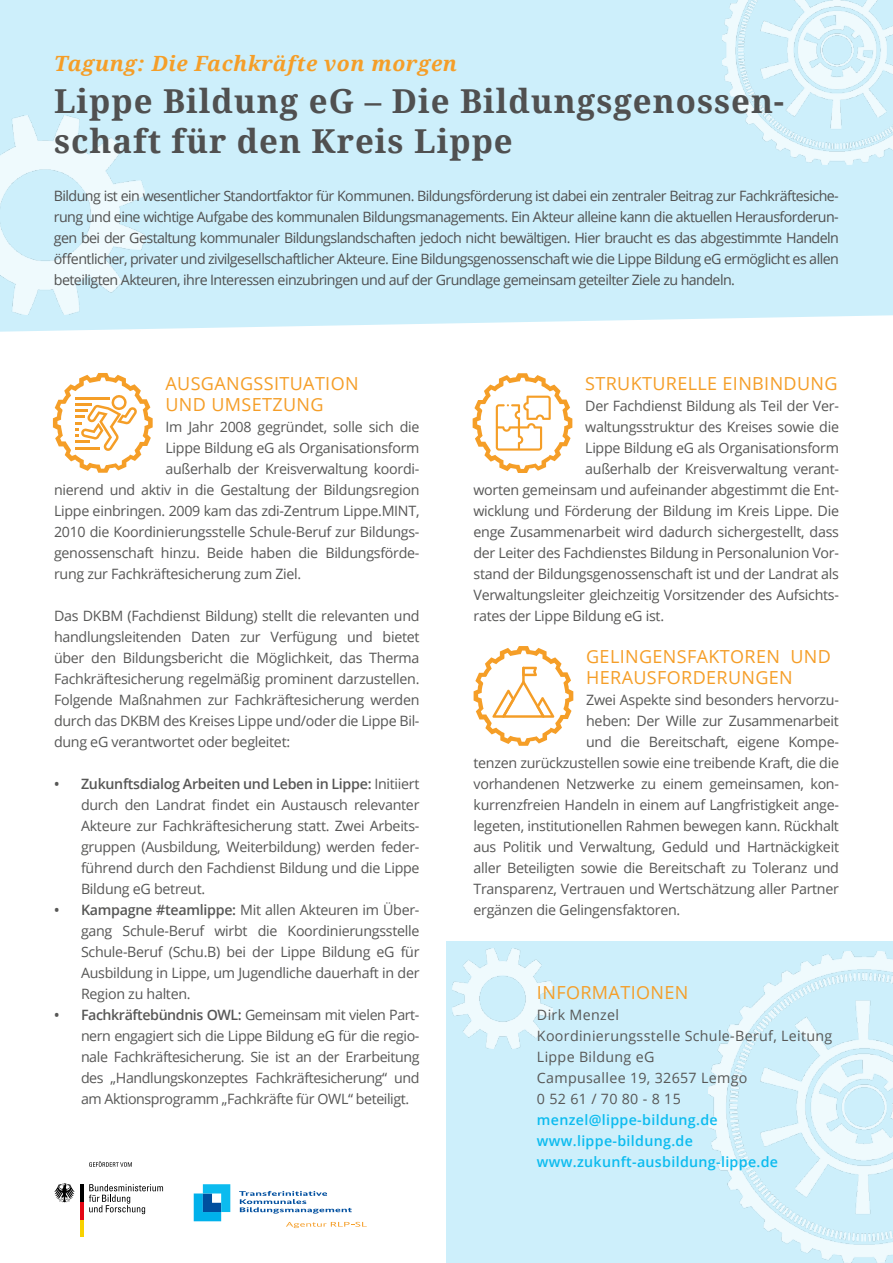
<style>
.page{position:relative;width:893px;height:1263px;background:#fff}
.page>*{position:absolute;margin:0;border:0;box-sizing:border-box;transform-origin:0 0}
.t1{font:700 33px/40.5px "Noto Serif";letter-spacing:.03em;color:#505050}
.t2{font:italic 700 21px "Noto Serif";letter-spacing:.03em;color:#f59e28}
.t3{font:18px/21px "Open Sans";letter-spacing:.02em;color:#f59e28}
.t4{font:14.25px/21px "Open Sans";letter-spacing:-.02em;color:#575756;text-align:justify}
.t5{font:14.25px/21px "Open Sans";letter-spacing:-.04em;color:#505050;text-align:justify}
.t6{font:14.25px "Open Sans";letter-spacing:.02em;color:#575756}
.t7{font:600 14.25px "Open Sans";letter-spacing:.02em;color:#0bbbef}
.s1{font-weight:600}
</style>
<div class="page">
<div style="left:0;top:0;width:893px;height:332px;background:#cdeffb"></div>
<img style="left:723px;top:0;width:170px;height:165px">
<img style="left:0;top:116px;width:144px;height:199px">
<svg style="left:53px;top:373px;width:100px;height:100px"></svg>
<hr style="left:75px;top:440px;width:15px;height:3px;background:#f59e27">
<hr style="left:75px;top:447px;width:25px;height:2px;background:#f59e27">
<svg style="left:473px;top:373px;width:99px;height:100px"></svg>
<svg style="left:474px;top:646px;width:99px;height:100px"></svg>
<div style="left:447px;top:942px;width:446px;height:321px;background:#cdeffb"></div>
<img style="left:709px;top:952px;width:184px;height:310px">
<img style="left:453px;top:949px;width:99px;height:100px">
<svg style="left:89px;top:1184px;width:74px;height:30px"></svg>
<hr style="left:80px;top:1219px;width:3px;height:18px;background:#f8d200">
<hr style="left:80px;top:1202px;width:3px;height:17px;background:#e30613">
<hr style="left:80px;top:1184px;width:3px;height:18px;background:#000">
<svg style="left:54px;top:1183px;width:21px;height:19px"></svg>
<svg style="left:89px;top:1161px;width:43px;height:6px"></svg>
<svg style="left:286px;top:1222px;width:81px;height:6px"></svg>
<svg style="left:239px;top:1191px;width:113px;height:22px"></svg>
<svg style="left:194px;top:1184px;width:36px;height:37px"></svg>
<p class="t2" style="left:54px;top:49px;width:404px">Tagung: Die Fachkräfte von morgen</p>
<p class="t1" style="left:54px;top:80px;width:732px">Lippe Bildung eG – Die Bildungsgenossen&shy;schaft für den Kreis Lippe</p>
<p class="t5" style="left:54px;top:185px;width:787px">Bildung ist ein wesentlicher Standortfaktor für Kommunen. Bildungsförderung ist dabei ein zentraler Beitrag zur Fachkräftesiche&shy;rung und eine wichtige Aufgabe des kommunalen Bildungsmanagements. Ein Akteur alleine kann die aktuellen Herausforderun&shy;gen bei der Gestaltung kommunaler Bildungslandschaften jedoch nicht bewältigen. Hier braucht es das abgestimmte Handeln öffentlicher, privater und zivilgesellschaftlicher Akteure. Eine Bildungsgenossenschaft wie die Lippe Bildung eG ermöglicht es allen beteiligten Akteuren, ihre Interessen einzubringen und auf der Grundlage gemeinsam geteilter Ziele zu handeln.</p>
<p class="t3" style="left:166px;top:373px;width:195px">AUSGANGSSITUATION</p>
<p class="t3" style="left:166px;top:394px;width:160px">UND UMSETZUNG</p>
<p class="t4" style="left:166px;top:416px;width:255px">Im Jahr 2008 gegründet, solle sich die</p>
<p class="t4" style="left:166px;top:437px;width:255px">Lippe Bildung eG als Organisationsform</p>
<p class="t4" style="left:166px;top:458px;width:255px">außerhalb der Kreisverwaltung koordi-</p>
<p class="t4" style="left:54px;top:479px;width:367px">nierend und aktiv in die Gestaltung der Bildungsregion</p>
<p class="t4" style="left:54px;top:500px;width:367px">Lippe einbringen. 2009 kam das zdi-Zentrum Lippe.MINT,</p>
<p class="t4" style="left:54px;top:521px;width:367px">2010 die Koordinierungsstelle Schule-Beruf zur Bildungs-</p>
<p class="t4" style="left:54px;top:542px;width:367px">genossenschaft hinzu. Beide haben die Bildungsförde-</p>
<p class="t4" style="left:54px;top:563px;width:249px">rung zur Fachkräftesicherung zum Ziel.</p>
<p class="t4" style="left:54px;top:605px;width:367px">Das DKBM (Fachdienst Bildung) stellt die relevanten und handlungsleitenden Daten zur Verfügung und bietet über den Bildungsbericht die Möglichkeit, das Therma Fachkräftesicherung regelmäßig prominent darzustellen.<br>Folgende Maßnahmen zur Fachkräftesicherung werden durch das DKBM des Kreises Lippe und/oder die Lippe Bil&shy;dung eG verantwortet oder begleitet:</p>
<p class="t4" style="left:81px;top:773px;width:340px;text-indent:-27px"><span class="s1">• Zukunftsdialog Arbeiten und Leben in Lippe:</span> Initiiert durch den Landrat findet ein Austausch relevanter Akteure zur Fachkräftesicherung statt. Zwei Arbeits&shy;gruppen (Ausbildung, Weiterbildung) werden feder&shy;führend durch den Fachdienst Bildung und die Lippe Bildung eG betreut.</p>
<p class="t4" style="left:81px;top:899px;width:340px;text-indent:-27px"><span class="s1">• Kampagne #teamlippe:</span> Mit allen Akteuren im Über&shy;gang Schule-Beruf wirbt die Koordinierungsstelle Schule-Beruf (Schu.B) bei der Lippe Bildung eG für Ausbildung in Lippe, um Jugendliche dauerhaft in der Region zu halten.</p>
<p class="t4" style="left:81px;top:1004px;width:340px;text-indent:-27px"><span class="s1">• Fachkräftebündnis OWL:</span> Gemeinsam mit vielen Part&shy;nern engagiert sich die Lippe Bildung eG für die regio&shy;nale Fachkräftesicherung. Sie ist an der Erarbeitung des „Handlungskonzeptes Fachkräftesicherung“ und am Aktionsprogramm „Fachkräfte für OWL“ beteiligt.</p>
<p class="t3" style="left:585px;top:373px;width:254px">STRUKTURELLE EINBINDUNG</p>
<p class="t4" style="left:585px;top:395px;width:255px">Der Fachdienst Bildung als Teil der Ver-</p>
<p class="t4" style="left:585px;top:416px;width:255px">waltungsstruktur des Kreises sowie die</p>
<p class="t4" style="left:585px;top:437px;width:255px">Lippe Bildung eG als Organisationsform</p>
<p class="t4" style="left:585px;top:458px;width:255px">außerhalb der Kreisverwaltung verant-</p>
<p class="t4" style="left:473px;top:479px;width:367px">worten gemeinsam und aufeinander abgestimmt die Ent-</p>
<p class="t4" style="left:473px;top:500px;width:367px">wicklung und Förderung der Bildung im Kreis Lippe. Die</p>
<p class="t4" style="left:473px;top:521px;width:367px">enge Zusammenarbeit wird dadurch sichergestellt, dass</p>
<p class="t4" style="left:473px;top:542px;width:367px">der Leiter des Fachdienstes Bildung in Personalunion Vor-</p>
<p class="t4" style="left:473px;top:563px;width:367px">stand der Bildungsgenossenschaft ist und der Landrat als</p>
<p class="t4" style="left:473px;top:584px;width:367px">Verwaltungsleiter gleichzeitig Vorsitzender des Aufsichts-</p>
<p class="t4" style="left:473px;top:605px;width:192px">rates der Lippe Bildung eG ist.</p>
<p class="t3" style="left:586px;top:646px;width:246px">GELINGENSFAKTOREN UND<br>HERAUSFORDERUNGEN</p>
<p class="t4" style="left:586px;top:689px;width:254px">Zwei Aspekte sind besonders hervorzu-</p>
<p class="t4" style="left:586px;top:710px;width:254px">heben: Der Wille zur Zusammenarbeit</p>
<p class="t4" style="left:586px;top:731px;width:254px">und die Bereitschaft, eigene Kompe-</p>
<p class="t4" style="left:473px;top:752px;width:367px">tenzen zurückzustellen sowie eine treibende Kraft, die die</p>
<p class="t4" style="left:473px;top:773px;width:367px">vorhandenen Netzwerke zu einem gemeinsamen, kon-</p>
<p class="t4" style="left:473px;top:794px;width:367px">kurrenzfreien Handeln in einem auf Langfristigkeit ange-</p>
<p class="t4" style="left:473px;top:815px;width:367px">legeten, institutionellen Rahmen bewegen kann. Rückhalt</p>
<p class="t4" style="left:473px;top:836px;width:367px">aus Politik und Verwaltung, Geduld und Hartnäckigkeit</p>
<p class="t4" style="left:473px;top:857px;width:367px">aller Beteiligten sowie die Bereitschaft zu Toleranz und</p>
<p class="t4" style="left:473px;top:878px;width:367px">Transparenz, Vertrauen und Wertschätzung aller Partner</p>
<p class="t4" style="left:473px;top:899px;width:208px">ergänzen die Gelingensfaktoren.</p>
<p class="t3" style="left:537px;top:982px;width:153px">INFORMATIONEN</p>
<p class="t6" style="left:537px;top:1005px;width:84px">Dirk Menzel</p>
<p class="t6" style="left:537px;top:1026px;width:297px">Koordinierungsstelle Schule-Beruf, Leitung</p>
<p class="t6" style="left:537px;top:1047px;width:119px">Lippe Bildung eG</p>
<p class="t6" style="left:537px;top:1068px;width:212px">Campusallee 19, 32657 Lemgo</p>
<p class="t4" style="left:537px;top:1088px;width:145px">0 52 61 / 70 80 - 8 15</p>
<p class="t7" style="left:537px;top:1110px;width:182px">menzel@lippe-bildung.de</p>
<p class="t7" style="left:537px;top:1131px;width:158px">www.lippe-bildung.de</p>
<p class="t7" style="left:537px;top:1152px;width:243px">www.zukunft-ausbildung-lippe.de</p>
</div>
